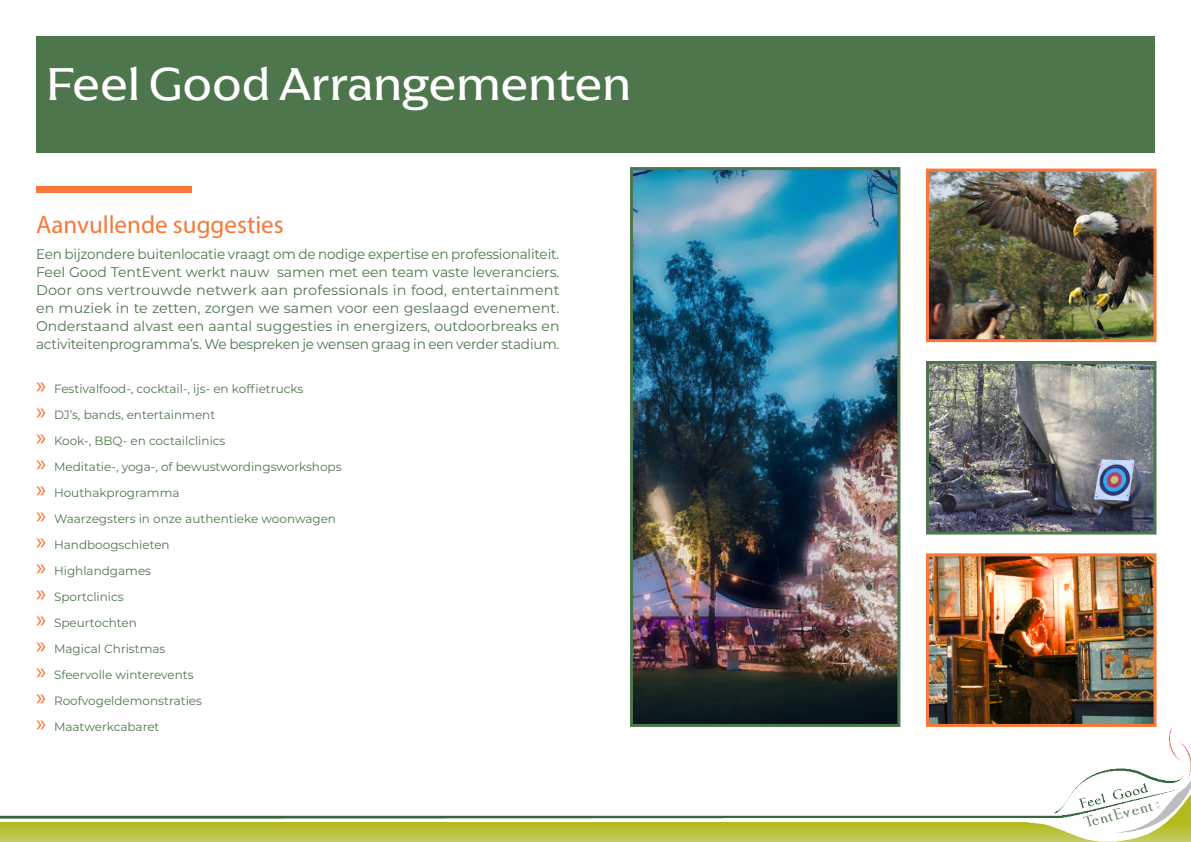
<style>
.page{position:relative;width:1191px;height:842px;background:#fff}
.page>*{position:absolute;margin:0;border:0;box-sizing:border-box;transform-origin:0 0}
.Title_-_60pt{font:48px "Arpona";color:#fff}
.Body_Text{font:25px "Myriad Pro";color:#f77838}
.Alineastijl_1{font:14px/18px "Montserrat";letter-spacing:-.015em;color:#4e764d;text-align:justify}
.t1{font:12px "Montserrat";color:#4e764d}
.s1{font-family:"Myriad Pro";font-size:24px;color:#f77838}
</style>
<div class="page">
<div style="left:36px;top:36px;width:1119px;height:116px;background:#4e764d"></div>
<div style="left:36px;top:186px;width:156px;height:7px;background:#f77838"></div>
<img style="left:0;top:725px;width:1190px;height:117px">
<img style="left:930px;top:173px;width:222px;height:165px">
<div style="left:926px;top:169px;width:230px;height:173px;border:3px solid #f77838"></div>
<img style="left:930px;top:557px;width:222px;height:166px">
<div style="left:926px;top:553px;width:230px;height:174px;border:3px solid #f77838"></div>
<img style="left:930px;top:365px;width:222px;height:165px">
<div style="left:926px;top:361px;width:230px;height:173px;border:3px solid #4e764d"></div>
<img style="left:634px;top:171px;width:262px;height:552px">
<div style="left:630px;top:167px;width:270px;height:560px;border:3px solid #4e764d"></div>
<p class="Title_-_60pt" style="left:47px;top:54px;width:586px">Feel Good Arrangementen</p>
<p class="Body_Text" style="left:36px;top:209px;width:249px">Aanvullende suggesties</p>
<p class="Alineastijl_1" style="left:36px;top:244px;width:525px">Een bijzondere buitenlocatie vraagt om de nodige expertise en professionaliteit.<br>Feel Good TentEvent werkt nauw samen met een team vaste leveranciers.<br>Door ons vertrouwde netwerk aan professionals in food, entertainment en muziek in te zetten, zorgen we samen voor een geslaagd evenement.<br>Onderstaand alvast een aantal suggesties in energizers, outdoorbreaks en activiteitenprogramma’s. We bespreken je wensen graag in een verder stadium.</p>
<p class="t1" style="left:36px;top:380px;width:269px"><span class="s1">»</span> Festivalfood-, cocktail-, ijs- en koffietrucks</p>
<p class="t1" style="left:36px;top:406px;width:181px"><span class="s1">»</span> DJ’s, bands, entertainment</p>
<p class="t1" style="left:36px;top:432px;width:191px"><span class="s1">»</span> Kook-, BBQ- en coctailclinics</p>
<p class="t1" style="left:36px;top:458px;width:307px"><span class="s1">»</span> Meditatie-, yoga-, of bewustwordingsworkshops</p>
<p class="t1" style="left:36px;top:484px;width:145px"><span class="s1">»</span> Houthakprogramma</p>
<p class="t1" style="left:36px;top:510px;width:301px"><span class="s1">»</span> Waarzegsters in onze authentieke woonwagen</p>
<p class="t1" style="left:36px;top:536px;width:135px"><span class="s1">»</span> Handboogschieten</p>
<p class="t1" style="left:36px;top:562px;width:117px"><span class="s1">»</span> Highlandgames</p>
<p class="t1" style="left:36px;top:588px;width:89px"><span class="s1">»</span> Sportclinics</p>
<p class="t1" style="left:36px;top:614px;width:102px"><span class="s1">»</span> Speurtochten</p>
<p class="t1" style="left:36px;top:640px;width:131px"><span class="s1">»</span> Magical Christmas</p>
<p class="t1" style="left:36px;top:666px;width:159px"><span class="s1">»</span> Sfeervolle winterevents</p>
<p class="t1" style="left:36px;top:692px;width:167px"><span class="s1">»</span> Roofvogeldemonstraties</p>
<p class="t1" style="left:36px;top:718px;width:125px"><span class="s1">»</span> Maatwerkcabaret</p>
</div>
